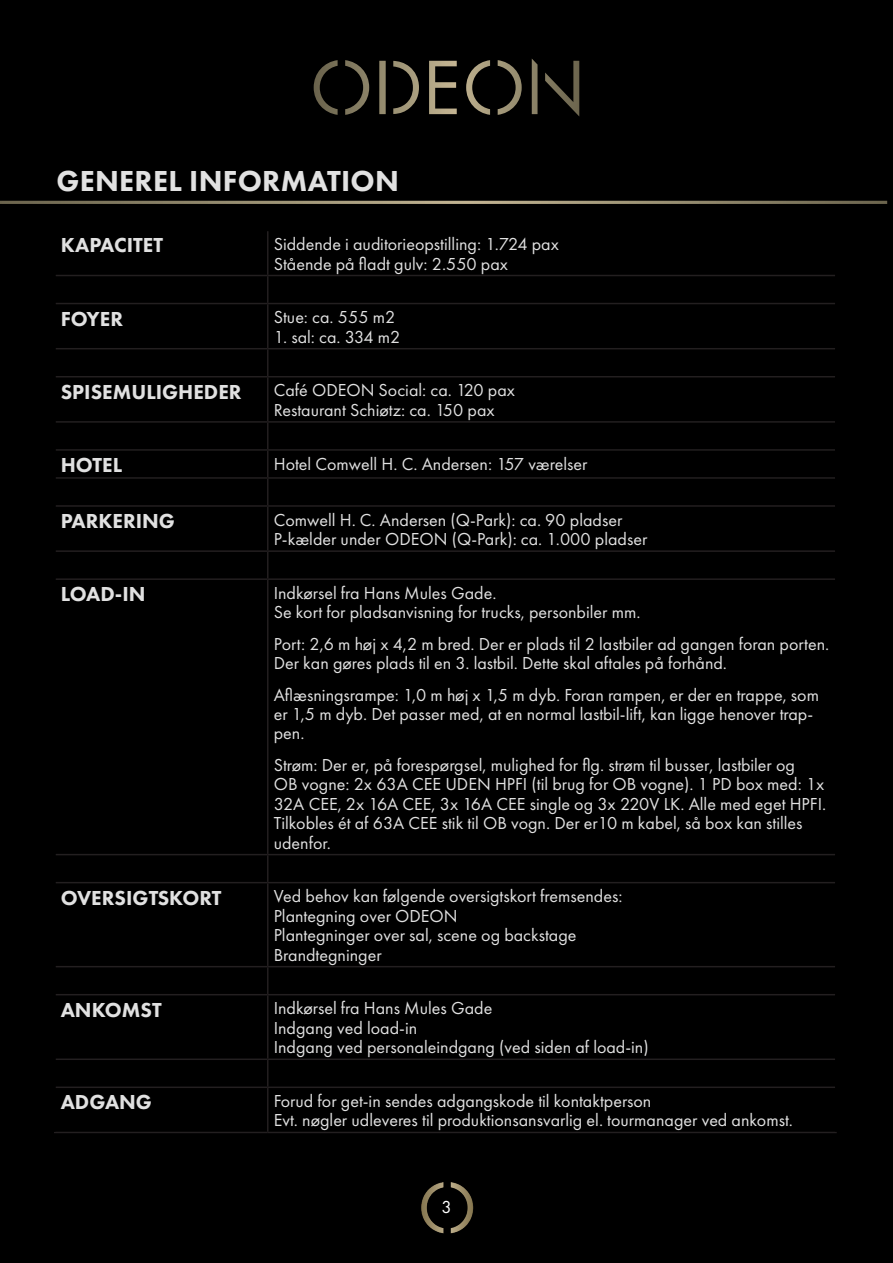
<style>
.page{position:relative;width:893px;height:1263px;background:#000}
.page>*{position:absolute;margin:0;border:0;box-sizing:border-box;transform-origin:0 0}
.t1{font:800 30px "Futura PT";letter-spacing:.01em;color:#e1e1e1}
.t2{font:800 21px "Futura PT";color:#e1e1e1}
.t3{font:18px/19.4px "Futura PT";color:#e1e1e1}
.t4{font:18px "Futura PT";color:#fff}
</style>
<div class="page">
<hr style="left:0;top:201px;width:887px;height:3px;background:#fff">
<svg style="left:314px;top:59px;width:265px;height:58px;background:#26231c"></svg>
<img style="left:421px;top:1181px;width:54px;height:53px">
<hr style="left:267px;top:231px;width:1px;height:44px;background:#231f20">
<hr style="left:56px;top:275px;width:212px;height:1px;background:#231f20">
<hr style="left:268px;top:275px;width:567px;height:1px;background:#231f20">
<svg style="left:267px;top:276px;width:1px;height:27px"></svg>
<hr style="left:56px;top:303px;width:212px;height:1px;background:#231f20">
<hr style="left:268px;top:303px;width:567px;height:1px;background:#231f20">
<hr style="left:267px;top:304px;width:1px;height:44px;background:#231f20">
<hr style="left:56px;top:348px;width:212px;height:1px;background:#231f20">
<hr style="left:268px;top:348px;width:567px;height:1px;background:#231f20">
<svg style="left:267px;top:349px;width:1px;height:27px"></svg>
<hr style="left:56px;top:376px;width:212px;height:1px;background:#231f20">
<hr style="left:268px;top:376px;width:567px;height:1px;background:#231f20">
<hr style="left:267px;top:377px;width:1px;height:44px;background:#231f20">
<hr style="left:56px;top:421px;width:212px;height:2px;background:#231f20">
<hr style="left:268px;top:421px;width:567px;height:2px;background:#231f20">
<hr style="left:56px;top:449px;width:212px;height:2px;background:#231f20">
<hr style="left:268px;top:449px;width:567px;height:2px;background:#231f20">
<hr style="left:56px;top:477px;width:212px;height:2px;background:#231f20">
<hr style="left:268px;top:477px;width:567px;height:2px;background:#231f20">
<svg style="left:267px;top:423px;width:1px;height:82px"></svg>
<hr style="left:56px;top:505px;width:212px;height:2px;background:#231f20">
<hr style="left:268px;top:505px;width:567px;height:2px;background:#231f20">
<hr style="left:267px;top:507px;width:1px;height:43px;background:#231f20">
<hr style="left:56px;top:550px;width:212px;height:2px;background:#231f20">
<hr style="left:268px;top:550px;width:567px;height:2px;background:#231f20">
<svg style="left:267px;top:552px;width:1px;height:26px"></svg>
<hr style="left:56px;top:578px;width:212px;height:2px;background:#231f20">
<hr style="left:268px;top:578px;width:567px;height:2px;background:#231f20">
<hr style="left:267px;top:580px;width:1px;height:274px;background:#231f20">
<hr style="left:56px;top:854px;width:212px;height:1px;background:#231f20">
<hr style="left:268px;top:854px;width:567px;height:1px;background:#231f20">
<svg style="left:267px;top:855px;width:1px;height:27px"></svg>
<hr style="left:56px;top:882px;width:212px;height:1px;background:#231f20">
<hr style="left:268px;top:882px;width:567px;height:1px;background:#231f20">
<hr style="left:267px;top:883px;width:1px;height:83px;background:#231f20">
<hr style="left:56px;top:966px;width:212px;height:1px;background:#231f20">
<hr style="left:268px;top:966px;width:567px;height:1px;background:#231f20">
<svg style="left:267px;top:967px;width:1px;height:27px"></svg>
<hr style="left:56px;top:994px;width:212px;height:1px;background:#231f20">
<hr style="left:268px;top:994px;width:567px;height:1px;background:#231f20">
<hr style="left:267px;top:995px;width:1px;height:63px;background:#231f20">
<hr style="left:56px;top:1058px;width:212px;height:2px;background:#231f20">
<hr style="left:268px;top:1058px;width:567px;height:2px;background:#231f20">
<svg style="left:267px;top:1060px;width:1px;height:26px"></svg>
<hr style="left:56px;top:1086px;width:212px;height:2px;background:#231f20">
<hr style="left:268px;top:1086px;width:567px;height:2px;background:#231f20">
<hr style="left:267px;top:1088px;width:1px;height:44px;background:#231f20">
<hr style="left:54px;top:1132px;width:214px;height:1px;background:#231f20">
<hr style="left:268px;top:1132px;width:569px;height:1px;background:#231f20">
<hr style="left:54px;top:230px;width:214px;height:1px;background:#000">
<hr style="left:54px;top:231px;width:2px;height:44px;background:#000">
<hr style="left:268px;top:230px;width:569px;height:1px;background:#000">
<hr style="left:835px;top:231px;width:2px;height:44px;background:#000">
<hr style="left:54px;top:275px;width:2px;height:29px;background:#000">
<hr style="left:835px;top:275px;width:2px;height:29px;background:#000">
<hr style="left:54px;top:304px;width:2px;height:45px;background:#000">
<hr style="left:835px;top:304px;width:2px;height:45px;background:#000">
<hr style="left:54px;top:349px;width:2px;height:28px;background:#000">
<hr style="left:835px;top:349px;width:2px;height:28px;background:#000">
<hr style="left:54px;top:377px;width:2px;height:45px;background:#000">
<hr style="left:835px;top:377px;width:2px;height:45px;background:#000">
<hr style="left:54px;top:422px;width:2px;height:28px;background:#000">
<hr style="left:835px;top:422px;width:2px;height:28px;background:#000">
<hr style="left:54px;top:450px;width:2px;height:28px;background:#000">
<hr style="left:835px;top:450px;width:2px;height:28px;background:#000">
<hr style="left:54px;top:478px;width:2px;height:28px;background:#000">
<hr style="left:835px;top:478px;width:2px;height:28px;background:#000">
<hr style="left:54px;top:506px;width:2px;height:45px;background:#000">
<hr style="left:835px;top:506px;width:2px;height:45px;background:#000">
<hr style="left:54px;top:551px;width:2px;height:28px;background:#000">
<hr style="left:835px;top:551px;width:2px;height:28px;background:#000">
<hr style="left:54px;top:579px;width:2px;height:276px;background:#000">
<hr style="left:835px;top:579px;width:2px;height:276px;background:#000">
<hr style="left:54px;top:855px;width:2px;height:28px;background:#000">
<hr style="left:835px;top:855px;width:2px;height:28px;background:#000">
<hr style="left:54px;top:883px;width:2px;height:84px;background:#000">
<hr style="left:835px;top:883px;width:2px;height:84px;background:#000">
<hr style="left:54px;top:967px;width:2px;height:28px;background:#000">
<hr style="left:835px;top:967px;width:2px;height:28px;background:#000">
<hr style="left:54px;top:995px;width:2px;height:64px;background:#000">
<hr style="left:835px;top:995px;width:2px;height:64px;background:#000">
<hr style="left:54px;top:1059px;width:2px;height:28px;background:#000">
<hr style="left:835px;top:1059px;width:2px;height:28px;background:#000">
<hr style="left:54px;top:1087px;width:2px;height:45px;background:#000">
<hr style="left:835px;top:1087px;width:2px;height:45px;background:#000">
<p class="t1" style="left:56px;top:162px;width:344px">GENEREL INFORMATION</p>
<p class="t2" style="left:61px;top:232px;width:104px">KAPACITET</p>
<p class="t3" style="left:274px;top:234px;width:287px">Siddende i auditorieopstilling: 1.724 pax<br>Stående på fladt gulv: 2.550 pax</p>
<p class="t2" style="left:61px;top:305px;width:64px">FOYER</p>
<p class="t3" style="left:274px;top:307px;width:123px">Stue: ca. 555 m2</p>
<p class="t3" style="left:274px;top:327px;width:128px">1. sal: ca. 334 m2</p>
<p class="t2" style="left:61px;top:379px;width:182px">SPISEMULIGHEDER</p>
<p class="t3" style="left:274px;top:381px;width:243px">Café ODEON Social: ca. 120 pax<br>Restaurant Schiøtz: ca. 150 pax</p>
<p class="t2" style="left:61px;top:452px;width:63px">HOTEL</p>
<p class="t3" style="left:274px;top:454px;width:315px">Hotel Comwell H. C. Andersen: 157 værelser</p>
<p class="t2" style="left:61px;top:508px;width:116px">PARKERING</p>
<p class="t3" style="left:274px;top:510px;width:375px">Comwell H. C. Andersen (Q-Park): ca. 90 pladser<br>P-kælder under ODEON (Q-Park): ca. 1.000 pladser</p>
<p class="t2" style="left:61px;top:581px;width:86px">LOAD-IN</p>
<p class="t3" style="left:274px;top:583px;width:368px">Indkørsel fra Hans Mules Gade.<br>Se kort for pladsanvisning for trucks, personbiler mm.</p>
<p class="t3" style="left:274px;top:634px;width:557px">Port: 2,6 m høj x 4,2 m bred. Der er plads til 2 lastbiler ad gangen foran porten.<br>Der kan gøres plads til en 3. lastbil. Dette skal aftales på forhånd.</p>
<p class="t3" style="left:274px;top:685px;width:547px">Aflæsningsrampe: 1,0 m høj x 1,5 m dyb. Foran rampen, er der en trappe, som er 1,5 m dyb. Det passer med, at en normal lastbil-lift, kan ligge henover trap&shy;pen.</p>
<p class="t3" style="left:274px;top:755px;width:554px">Strøm: Der er, på forespørgsel, mulighed for flg. strøm til busser, lastbiler og<br>OB vogne: 2x 63A CEE UDEN HPFI (til brug for OB vogne). 1 PD box med: 1x 32A CEE, 2x 16A CEE, 3x 16A CEE single og 3x 220V LK. Alle med eget HPFI.<br>Tilkobles ét af 63A CEE stik til OB vogn. Der er10 m kabel, så box kan stilles udenfor.</p>
<p class="t2" style="left:61px;top:884px;width:162px">OVERSIGTSKORT</p>
<p class="t3" style="left:274px;top:886px;width:350px">Ved behov kan følgende oversigtskort fremsendes:<br>Plantegning over ODEON<br>Plantegninger over sal, scene og backstage Brandtegninger</p>
<p class="t2" style="left:61px;top:996px;width:102px">ANKOMST</p>
<p class="t3" style="left:274px;top:999px;width:376px">Indkørsel fra Hans Mules Gade<br>Indgang ved load-in<br>Indgang ved personaleindgang (ved siden af load-in)</p>
<p class="t2" style="left:61px;top:1089px;width:93px">ADGANG</p>
<p class="t3" style="left:274px;top:1091px;width:521px">Forud for get-in sendes adgangskode til kontaktperson<br>Evt. nøgler udleveres til produktionsansvarlig el. tourmanager ved ankomst.</p>
<p class="t4" style="left:441px;top:1196px;width:12px">3</p>
</div>
